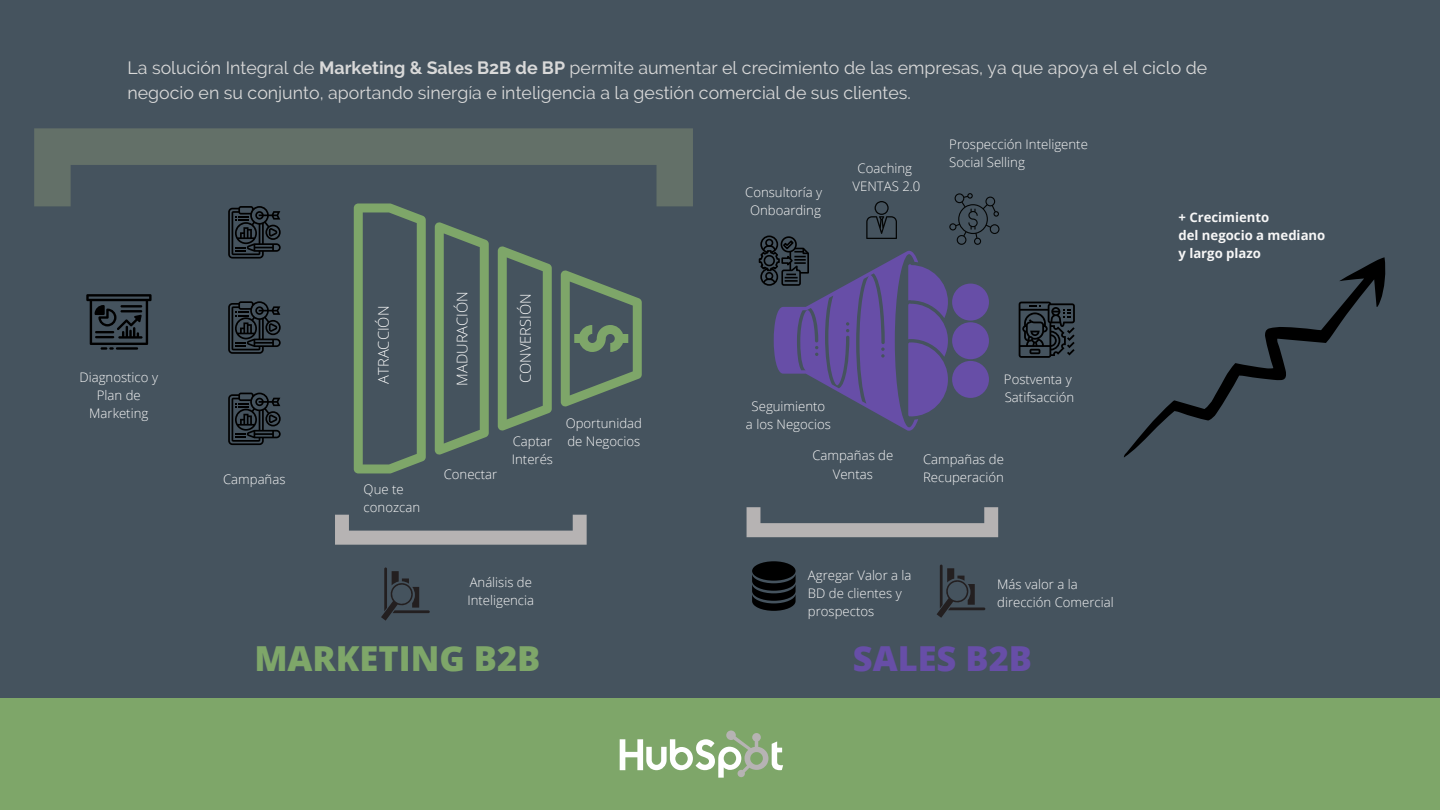
<style>
.page{position:relative;width:1440px;height:810px;background:#45535e}
.page>*{position:absolute;margin:0;border:0;box-sizing:border-box;transform-origin:0 0}
.t1{font:800 34.4px "Open Sans";color:#7ea669}
.t2{font:800 34.4px "Open Sans";color:#674ea7}
.t3{font:17.8px/24.8px "Raleway";color:#d9d9d9}
.t4{font:300 14.7px "Open Sans";color:#f6f6f6}
.t5{font:300 13.2px/18.2px "Open Sans";color:#f6f6f6}
.t6{font:700 13.2px/18px "Open Sans";color:#f6f6f6}
.s1{font-weight:700}
</style>
<div class="page">
<div style="left:0;top:698px;width:1439px;height:112px;background:#7ea669"></div>
<svg style="left:86px;top:294px;width:66px;height:56px"></svg>
<hr style="left:116px;top:347px;width:22px;height:3px;background:#000">
<svg style="left:228px;top:206px;width:53px;height:53px"></svg>
<svg style="left:435px;top:222px;width:54px;height:233px"></svg>
<svg style="left:498px;top:246px;width:54px;height:185px"></svg>
<svg style="left:354px;top:206px;width:72px;height:267px"></svg>
<svg style="left:561px;top:270px;width:81px;height:137px"></svg>
<svg style="left:381px;top:567px;width:49px;height:54px"></svg>
<svg style="left:335px;top:515px;width:252px;height:30px"></svg>
<svg style="left:937px;top:565px;width:48px;height:53px"></svg>
<div style="left:752px;top:561px;width:44px;height:20px;background:#000;border-radius:50%"></div>
<svg style="left:752px;top:574px;width:44px;height:37px"></svg>
<svg style="left:1019px;top:302px;width:56px;height:56px"></svg>
<svg style="left:228px;top:301px;width:53px;height:53px"></svg>
<svg style="left:228px;top:393px;width:53px;height:52px"></svg>
<svg style="left:1124px;top:257px;width:262px;height:201px"></svg>
<svg style="left:620px;top:730px;width:163px;height:48px"></svg>
<svg style="left:34px;top:128px;width:659px;height:78px;fill:#637068"></svg>
<svg style="left:747px;top:507px;width:251px;height:30px"></svg>
<svg style="left:759px;top:193px;width:241px;height:238px"></svg>
<h2 class="t3" style="left:128px;top:56px;width:1081px">La solución Integral de <span class="s1">Marketing &amp; Sales B2B de BP</span> permite aumentar el crecimiento de las empresas, ya que apoya el el ciclo de negocio en su conjunto, aportando sinergía e inteligencia a la gestión comercial de sus clientes.</h2>
<p class="t5" style="left:80px;top:368px;width:80px;text-align:center">Diagnostico y<br>Plan de<br>Marketing</p>
<p class="t5" style="left:223px;top:470px;width:64px">Campañas</p>
<p class="t4" style="left:373px;top:384px;width:79px;rotate:-90deg">ATRACCIÓN</p>
<p class="t5" style="left:364px;top:480px;width:58px">Que te conozcan</p>
<p class="t4" style="left:452px;top:386px;width:96px;rotate:-90deg">MADURACIÓN</p>
<p class="t4" style="left:515px;top:383px;width:91px;rotate:-90deg">CONVERSIÓN</p>
<p class="t5" style="left:444px;top:464px;width:55px">Conectar</p>
<p class="t5" style="left:512px;top:432px;width:43px">Captar<br>Interés</p>
<p class="t5" style="left:566px;top:413px;width:78px">Oportunidad de Negocios</p>
<p class="t5" style="left:467px;top:573px;width:68px">Análisis de<br>Inteligencia</p>
<p class="t5" style="left:745px;top:183px;width:79px;text-align:center">Consultoría y<br>Onboarding</p>
<p class="t5" style="left:853px;top:158px;width:69px;text-align:center">Coaching<br>VENTAS 2.0</p>
<p class="t5" style="left:949px;top:135px;width:140px">Prospección Inteligente<br>Social Selling</p>
<p class="t5" style="left:746px;top:397px;width:86px;text-align:center">Seguimiento<br>a los Negocios</p>
<p class="t5" style="left:1004px;top:370px;width:72px">Postventa y<br>Satifsacción</p>
<p class="t5" style="left:812px;top:446px;width:82px;text-align:center">Campañas de<br>Ventas</p>
<p class="t5" style="left:923px;top:450px;width:82px">Campañas de<br>Recuperación</p>
<p class="t5" style="left:808px;top:566px;width:105px">Agregar Valor a la<br>BD de clientes y prospectos</p>
<p class="t5" style="left:997px;top:575px;width:118px">Más valor a la dirección Comercial</p>
<h1 class="t1" style="left:254px;top:634px;width:288px">MARKETING B2B</h1>
<h1 class="t2" style="left:853px;top:634px;width:181px">SALES B2B</h1>
<p class="t6" style="left:1178px;top:208px;width:148px">+ Crecimiento<br>del negocio a mediano y largo plazo</p>
</div>
